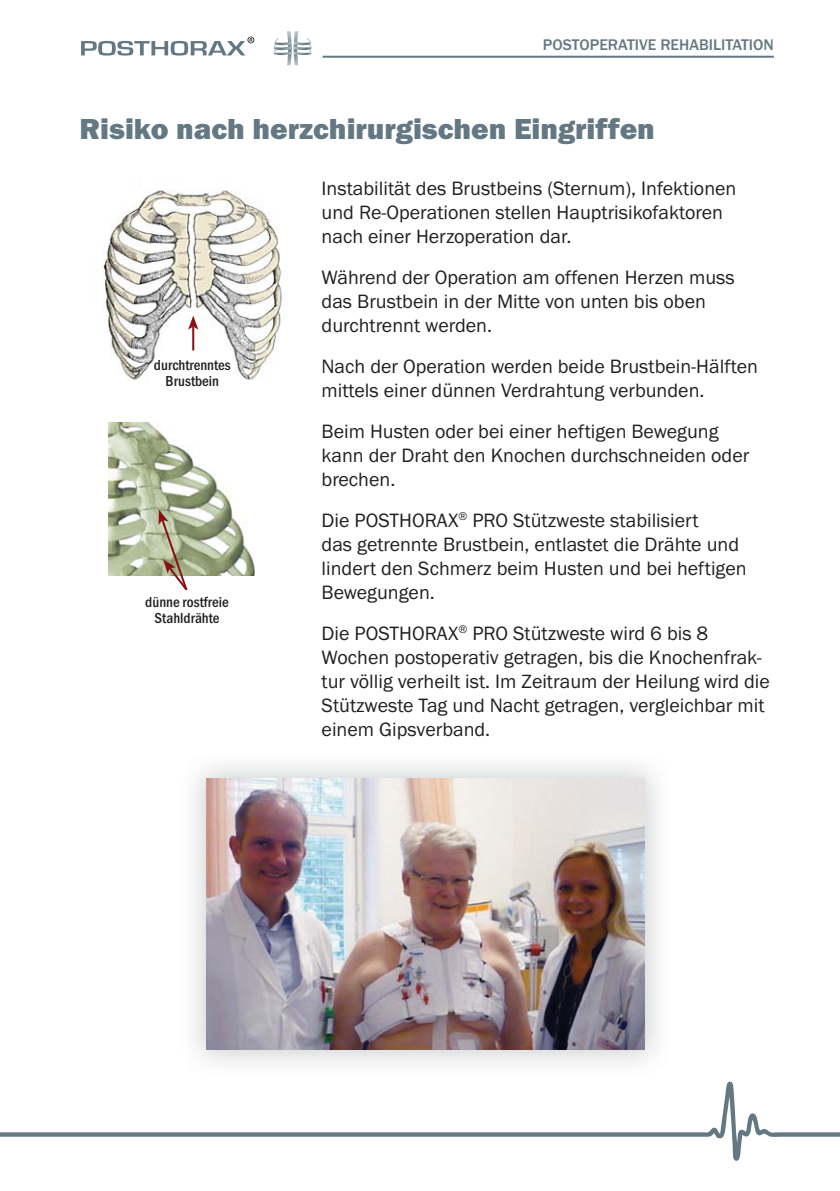
<style>
.page{position:relative;width:840px;height:1191px;background:#fff}
.page>*{position:absolute;margin:0;border:0;box-sizing:border-box;transform-origin:0 0}
.t1{font:30px "Franklin Got Itc TOT Hea";color:#647883}
.t2{font:20px/24px "Franklin Got Itc TOT Boo";color:#231f20}
.t3{font:500 16px "Franklin Got Itc TOT";color:#647883}
.t4{font:15px/16px "Franklin Got Itc TOT Med Con";color:#231f20;text-align:center}
</style>
<div class="page">
<svg style="left:0;top:1081px;width:839px;height:80px"></svg>
<svg style="left:273px;top:31px;width:38px;height:34px"></svg>
<svg style="left:81px;top:37px;width:173px;height:19px"></svg>
<hr style="left:322px;top:56px;width:451px;height:2px;background:#647883">
<img style="left:193px;top:764px;width:466px;height:300px">
<img style="left:206px;top:778px;width:438px;height:271px">
<img style="left:103px;top:190px;width:179px;height:191px">
<img style="left:109px;top:422px;width:146px;height:153px">
<hr style="left:192px;top:326px;width:2px;height:24px;background:#8b0e11">
<svg style="left:188px;top:315px;width:10px;height:15px"></svg>
<svg style="left:158px;top:510px;width:31px;height:81px"></svg>
<p class="t3" style="left:542px;top:39px;width:232px">POSTOPERATIVE REHABILITATION</p>
<h1 class="t1" style="left:79px;top:117px;width:576px">Risiko nach herzchirurgischen Eingriffen</h1>
<p class="t4" style="left:154px;top:358px;width:78px">durchtrenntes<br>Brustbein</p>
<p class="t4" style="left:145px;top:595px;width:85px">dünne rostfreie<br>Stahldrähte</p>
<p class="t2" style="left:321px;top:178px;width:416px">Instabilität des Brustbeins (Sternum), Infektionen und Re-Operationen stellen Hauptrisikofaktoren nach einer Herzoperation dar.</p>
<p class="t2" style="left:321px;top:267px;width:414px">Während der Operation am offenen Herzen muss das Brustbein in der Mitte von unten bis oben durchtrennt werden.</p>
<p class="t2" style="left:321px;top:356px;width:437px">Nach der Operation werden beide Brustbein-Hälften mittels einer dünnen Verdrahtung verbunden.</p>
<p class="t2" style="left:321px;top:421px;width:429px">Beim Husten oder bei einer heftigen Bewegung kann der Draht den Knochen durchschneiden oder brechen.</p>
<p class="t2" style="left:321px;top:510px;width:426px">Die POSTHORAX<sup>®</sup> PRO Stützweste stabilisiert<br>das getrennte Brustbein, entlastet die Drähte und lindert den Schmerz beim Husten und bei heftigen Bewegungen.</p>
<p class="t2" style="left:321px;top:623px;width:449px">Die POSTHORAX<sup>®</sup> PRO Stützweste wird 6 bis 8<br>Wochen postoperativ getragen, bis die Knochenfrak&shy;tur völlig verheilt ist. Im Zeitraum der Heilung wird die Stützweste Tag und Nacht getragen, vergleichbar mit einem Gipsverband.</p>
</div>
